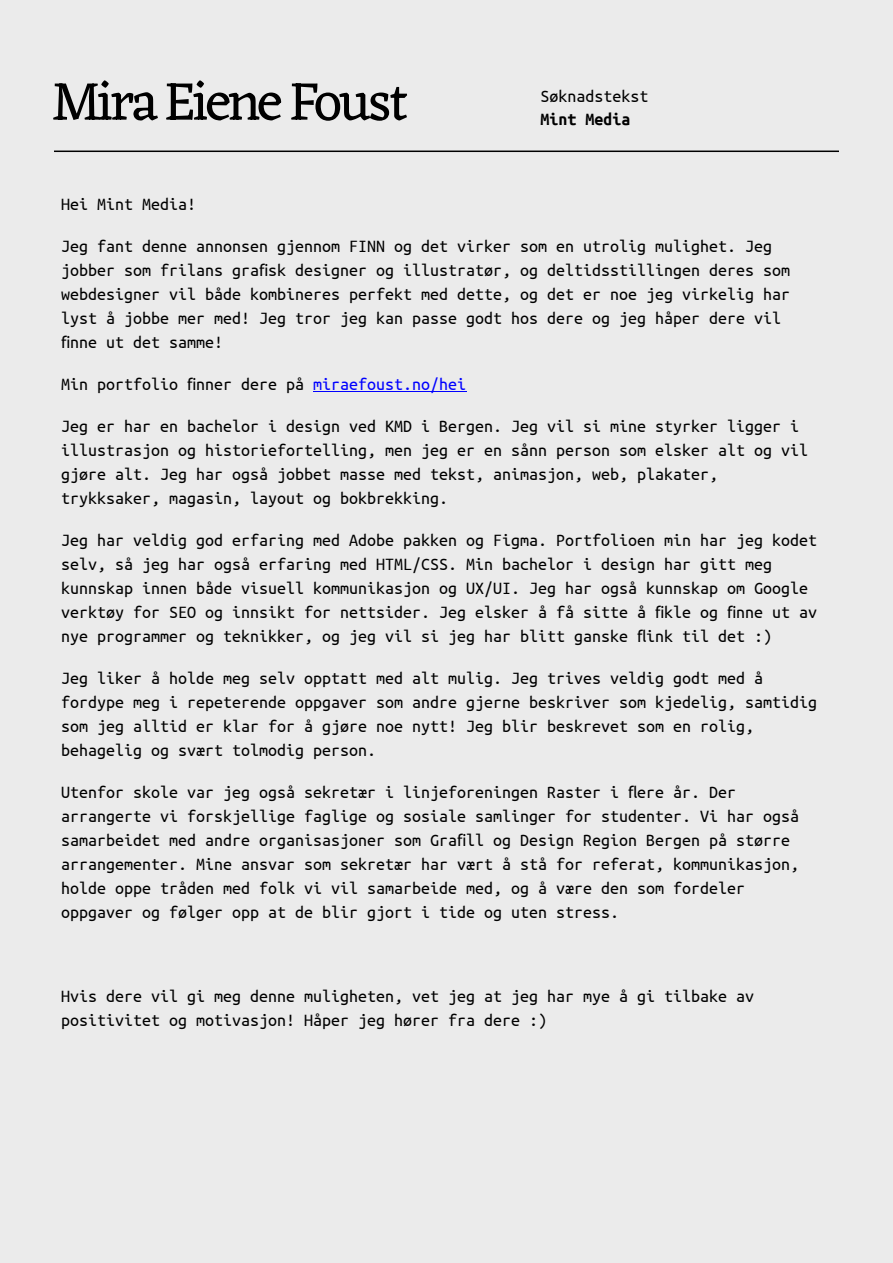
<style>
.page{position:relative;width:893px;height:1263px;background:#ebebeb}
.page>*{position:absolute;margin:0;border:0;box-sizing:border-box;transform-origin:0 0}
.t1{font:55.5px "Eczar";letter-spacing:-.055em;color:#000}
.t2{font:18px/24px "Ubuntu Mono";color:#000}
.t3{font:700 18px "Ubuntu Mono";color:#000}
.s1{color:#00f}
</style>
<div class="page">
<hr style="left:313px;top:392px;width:153px;height:1px;background:#00f">
<hr style="left:54px;top:151px;width:785px;height:1px;background:#000">
<h1 class="t1" style="left:51px;top:68px;width:358px">Mira Eiene Foust</h1>
<p class="t2" style="left:541px;top:86px;width:109px">Søknadstekst</p>
<p class="t3" style="left:541px;top:112px;width:91px">Mint Media</p>
<p class="t2" style="left:61px;top:193px;width:137px">Hei Mint Media!</p>
<p class="t2" style="left:61px;top:235px;width:731px">Jeg fant denne annonsen gjennom FINN og det virker som en utrolig mulighet. Jeg jobber som frilans grafisk designer og illustratør, og deltidsstillingen deres som webdesigner vil både kombineres perfekt med dette, og det er noe jeg virkelig har lyst å jobbe mer med! Jeg tror jeg kan passe godt hos dere og jeg håper dere vil finne ut det samme!</p>
<p class="t2" style="left:61px;top:373px;width:407px">Min portfolio finner dere på <span class="s1">miraefoust.no/hei</span></p>
<p class="t2" style="left:61px;top:415px;width:749px">Jeg er har en bachelor i design ved KMD i Bergen. Jeg vil si mine styrker ligger i illustrasjon og historiefortelling, men jeg er en sånn person som elsker alt og vil gjøre alt. Jeg har også jobbet masse med tekst, animasjon, web, plakater, trykksaker, magasin, layout og bokbrekking.</p>
<p class="t2" style="left:61px;top:529px;width:758px">Jeg har veldig god erfaring med Adobe pakken og Figma. Portfolioen min har jeg kodet selv, så jeg har også erfaring med HTML/CSS. Min bachelor i design har gitt meg kunnskap innen både visuell kommunikasjon og UX/UI. Jeg har også kunnskap om Google verktøy for SEO og innsikt for nettsider. Jeg elsker å få sitte å fikle og finne ut av nye programmer og teknikker, og jeg vil si jeg har blitt ganske flink til det :)</p>
<p class="t2" style="left:61px;top:667px;width:758px">Jeg liker å holde meg selv opptatt med alt mulig. Jeg trives veldig godt med å fordype meg i repeterende oppgaver som andre gjerne beskriver som kjedelig, samtidig som jeg alltid er klar for å gjøre noe nytt! Jeg blir beskrevet som en rolig, behagelig og svært tolmodig person.</p>
<p class="t2" style="left:61px;top:781px;width:740px">Utenfor skole var jeg også sekretær i linjeforeningen Raster i flere år. Der arrangerte vi forskjellige faglige og sosiale samlinger for studenter. Vi har også samarbeidet med andre organisasjoner som Grafill og Design Region Bergen på større arrangementer. Mine ansvar som sekretær har vært å stå for referat, kommunikasjon, holde oppe tråden med folk vi vil samarbeide med, og å være den som fordeler oppgaver og følger opp at de blir gjort i tide og uten stress.</p>
<p class="t2" style="left:61px;top:985px;width:695px">Hvis dere vil gi meg denne muligheten, vet jeg at jeg har mye å gi tilbake av positivitet og motivasjon! Håper jeg hører fra dere :)</p>
</div>
